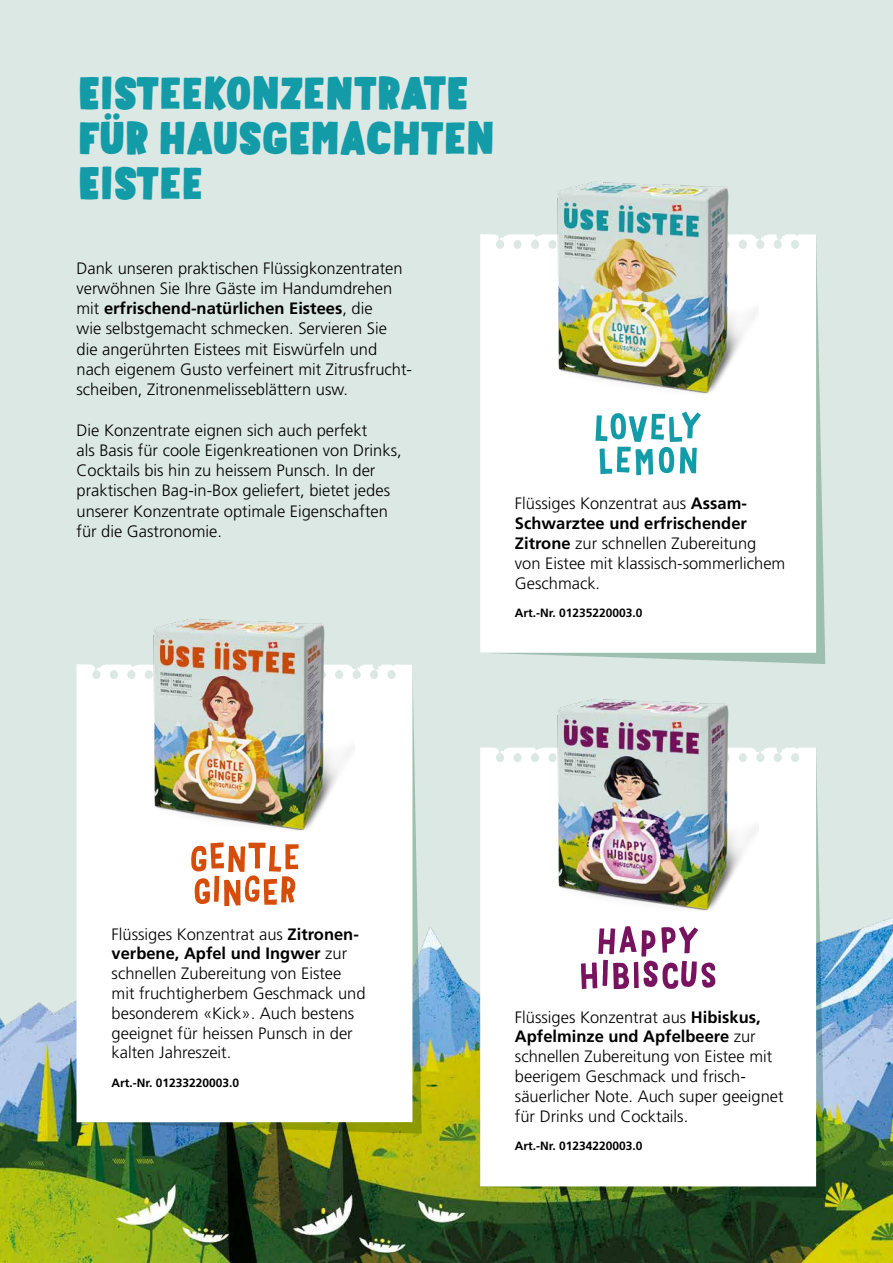
<style>
.page{position:relative;width:893px;height:1263px;background:#dbe8e4}
.page>*{position:absolute;margin:0;border:0;box-sizing:border-box;transform-origin:0 0}
.t1{font:700 45px/45px "Mr Dodo";letter-spacing:-.06em;color:#139ba7}
.t2{font:300 16.5px/19.8px "Frutiger LT Std";color:#000}
.t3{font:700 12px "Frutiger LT Std";color:#000}
.s1{font-weight:700}
</style>
<div class="page">
<img style="left:0;top:657px;width:893px;height:606px">
<svg style="left:480px;top:242px;width:345px;height:422px"></svg>
<div style="left:480px;top:234px;width:336px;height:419px;background:#fff"></div>
<img style="left:480px;top:748px;width:345px;height:450px">
<div style="left:480px;top:747px;width:336px;height:439px;background:#fff"></div>
<img style="left:77px;top:664px;width:345px;height:470px">
<div style="left:77px;top:664px;width:335px;height:458px;background:#fff"></div>
<img style="left:538px;top:663px;width:220px;height:288px">
<img style="left:538px;top:181px;width:220px;height:253px">
<img style="left:135px;top:618px;width:220px;height:253px">
<svg style="left:595px;top:412px;width:106px;height:63px;background:#a6d9dd"></svg>
<svg style="left:581px;top:926px;width:134px;height:63px;background:#d0adc7"></svg>
<svg style="left:191px;top:842px;width:108px;height:64px;background:#eeb89d"></svg>
<h1 class="t1" style="left:77px;top:71px;width:421px">EISTEEKONZENTRATE<br>FÜR HAUSGEMACHTEN<br>EISTEE</h1>
<p class="t2" style="left:77px;top:258px;width:337px;line-height:20.2px">Dank unseren praktischen Flüssigkonzentraten verwöhnen Sie Ihre Gäste im Handumdrehen mit <span class="s1">erfrischend-natürlichen Eistees</span>, die<br>wie selbstgemacht schmecken. Servieren Sie die angerührten Eistees mit Eiswürfeln und nach eigenem Gusto verfeinert mit Zitrusfrucht&shy;scheiben, Zitronenmelisseblättern usw.</p>
<p class="t2" style="left:77px;top:420px;width:327px;line-height:20.2px">Die Konzentrate eignen sich auch perfekt<br>als Basis für coole Eigenkreationen von Drinks, Cocktails bis hin zu heissem Punsch. In der praktischen Bag-in-Box geliefert, bietet jedes unserer Konzentrate optimale Eigenschaften für die Gastronomie.</p>
<p class="t2" style="left:515px;top:494px;width:272px">Flüssiges Konzentrat aus <span class="s1">Assam-<br>Schwarztee und erfrischender<br>Zitrone</span> zur schnellen Zubereitung von Eistee mit klassisch-sommerlichem<br>Geschmack.</p>
<p class="t3" style="left:515px;top:606px;width:129px">Art.-Nr. 01235220003.0</p>
<p class="t2" style="left:112px;top:924px;width:255px">Flüssiges Konzentrat aus <span class="s1">Zitronen&shy;verbene, Apfel und Ingwer</span> zur schnellen Zubereitung von Eistee mit fruchtigherbem Geschmack und besonderem «Kick». Auch bestens geeignet für heissen Punsch in der kalten Jahreszeit.</p>
<p class="t3" style="left:112px;top:1076px;width:129px">Art.-Nr. 01233220003.0</p>
<p class="t2" style="left:515px;top:1007px;width:270px">Flüssiges Konzentrat aus <span class="s1">Hibiskus, Apfelminze und Apfelbeere</span> zur schnellen Zubereitung von Eistee mit beerigem Geschmack und frisch&shy;säuerlicher Note. Auch super geeignet für Drinks und Cocktails.</p>
<p class="t3" style="left:515px;top:1139px;width:129px">Art.-Nr. 01234220003.0</p>
</div>
